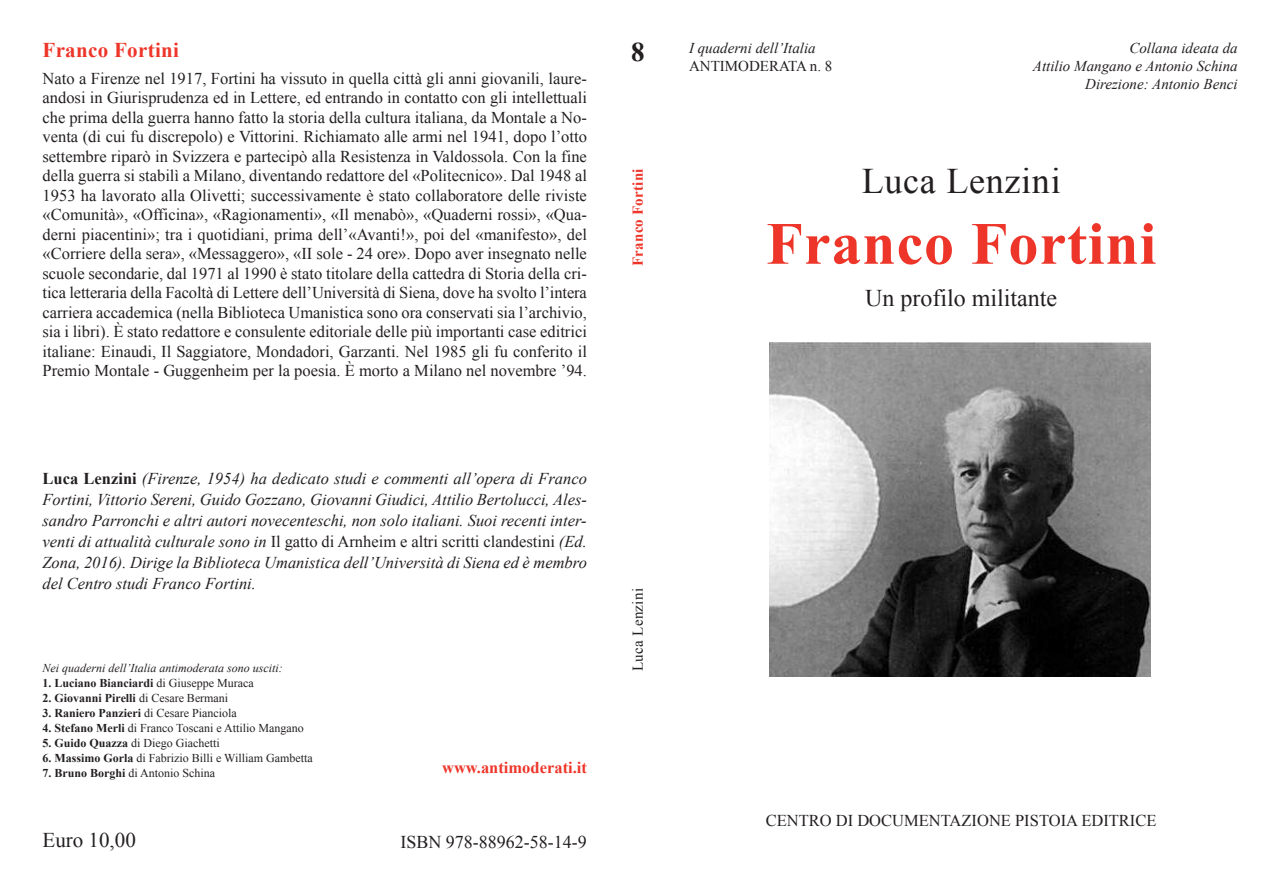
<style>
.page{position:relative;width:1276px;height:893px;background:#fff}
.page>*{position:absolute;margin:0;border:0;box-sizing:border-box;transform-origin:0 0}
.t1{font:700 60px "Times New Roman";letter-spacing:.015em;color:#ee3529}
.t2{font:36px "Times New Roman";letter-spacing:.02em;color:#231f20}
.t3{font:700 27px "Times New Roman";color:#231f20}
.t4{font:24px "Times New Roman";color:#231f20}
.t5{font:700 21px "Times New Roman";letter-spacing:.015em;color:#ee3529}
.t6{font:21px "Times New Roman";color:#231f20}
.t7{font:18px "Times New Roman";color:#231f20}
.t8{font:16.5px/19.5px "Times New Roman";color:#231f20;text-align:justify}
.t9{font:italic 16.5px/21px "Times New Roman";color:#231f20;text-align:justify}
.t10{font:700 16.5px "Times New Roman";color:#ee3529}
.t11{font:italic 15px/18px "Times New Roman";color:#231f20;text-align:right}
.t12{font:15px "Times New Roman";color:#231f20}
.t13{font:700 15px "Times New Roman";letter-spacing:.015em;color:#ee3529}
.t14{font:15px "Times New Roman";letter-spacing:.02em;color:#231f20}
.t15{font:12px "Times New Roman";color:#231f20}
.t16{font:700 12px "Times New Roman";color:#231f20}
.t17{font:italic 12px "Times New Roman";color:#231f20}
.s1{font-weight:700;font-style:normal}
.s2{font-style:normal}
.s3{font-weight:400}
.s4{font-weight:700}
</style>
<div class="page">
<img style="left:769px;top:343px;width:381px;height:333px">
<p class="t5" style="left:43px;top:38px;width:138px">Franco Fortini</p>
<p class="t8" style="left:43px;top:68px;width:546px">Nato a Firenze nel 1917, Fortini ha vissuto in quella città gli anni giovanili, laure&shy;andosi in Giurisprudenza ed in Lettere, ed entrando in contatto con gli intellettuali che prima della guerra hanno fatto la storia della cultura italiana, da Montale a No&shy;venta (di cui fu discrepolo) e Vittorini. Richiamato alle armi nel 1941, dopo l’otto settembre riparò in Svizzera e partecipò alla Resistenza in Valdossola. Con la fine della guerra si stabilì a Milano, diventando redattore del «Politecnico». Dal 1948 al 1953 ha lavorato alla Olivetti; successivamente è stato collaboratore delle riviste «Comunità», «Officina», «Ragionamenti», «Il menabò», «Quaderni rossi», «Qua&shy;derni piacentini»; tra i quotidiani, prima dell’«Avanti!», poi del «manifesto», del «Corriere della sera», «Messaggero», «II sole - 24 ore». Dopo aver insegnato nelle scuole secondarie, dal 1971 al 1990 è stato titolare della cattedra di Storia della cri&shy;tica letteraria della Facoltà di Lettere dell’Università di Siena, dove ha svolto l’intera carriera accademica (nella Biblioteca Umanistica sono ora conservati sia l’archivio, sia i libri). È stato redattore e consulente editoriale delle più importanti case editrici italiane: Einaudi, Il Saggiatore, Mondadori, Garzanti. Nel 1985 gli fu conferito il Premio Montale - Guggenheim per la poesia. È morto a Milano nel novembre ’94.</p>
<p class="t9" style="left:42px;top:468px;width:546px"><span class="s1">Luca Lenzini</span> (Firenze, 1954) ha dedicato studi e commenti all’opera di Franco Fortini, Vittorio Sereni, Guido Gozzano, Giovanni Giudici, Attilio Bertolucci, Ales&shy;sandro Parronchi e altri autori novecenteschi, non solo italiani. Suoi recenti inter&shy;venti di attualità culturale sono in <span class="s2">Il gatto di Arnheim e altri scritti clandestini</span> (Ed.<br>Zona, 2016). Dirige la Biblioteca Umanistica dell’Università di Siena ed è membro del Centro studi Franco Fortini.</p>
<p class="t17" style="left:43px;top:661px;width:242px">Nei quaderni dell’Italia antimoderata sono usciti:</p>
<p class="t16" style="left:43px;top:676px;width:213px">1. Luciano Bianciardi <span class="s3">di Giuseppe Muraca</span></p>
<p class="t16" style="left:43px;top:691px;width:187px">2. Giovanni Pirelli <span class="s3">di Cesare Bermani</span></p>
<p class="t16" style="left:43px;top:706px;width:196px">3. Raniero Panzieri <span class="s3">di Cesare Pianciola</span></p>
<p class="t15" style="left:42px;top:721px;width:263px"><span class="s4">4. Stefano Merli</span> di Franco Toscani e Attilio Mangano</p>
<p class="t15" style="left:42px;top:736px;width:179px"><span class="s4">5. Guido Quazza</span> di Diego Giachetti</p>
<p class="t15" style="left:42px;top:751px;width:272px"><span class="s4">6. Massimo Gorla</span> di Fabrizio Billi e William Gambetta</p>
<p class="t15" style="left:42px;top:766px;width:174px"><span class="s4">7. Bruno Borghi</span> di Antonio Schina</p>
<p class="t10" style="left:442px;top:759px;width:146px">www.antimoderati.it</p>
<p class="t6" style="left:43px;top:828px;width:95px">Euro 10,00</p>
<p class="t7" style="left:400px;top:832px;width:188px">ISBN 978-88962-58-14-9</p>
<h3 class="t3" style="left:631px;top:37px;width:15px">8</h3>
<p class="t13" style="left:629px;top:266px;width:99px;rotate:-90deg">Franco Fortini</p>
<p class="t11" style="left:689px;top:39px;width:128px">I quaderni dell’Italia</p>
<p class="t12" style="left:689px;top:58px;width:145px">ANTIMODERATA n. 8</p>
<p class="t11" style="left:1033px;top:39px;width:206px">Collana ideata da<br>Attilio Mangano e Antonio Schina<br>Direzione: Antonio Benci</p>
<h2 class="t2" style="left:862px;top:161px;width:200px">Luca Lenzini</h2>
<h1 class="t1" style="left:766px;top:210px;width:391px">Franco Fortini</h1>
<h3 class="t4" style="left:865px;top:284px;width:193px">Un profilo militante</h3>
<p class="t14" style="left:629px;top:671px;width:84px;rotate:-90deg">Luca Lenzini</p>
<p class="t8" style="left:765px;top:811px;width:392px">CENTRO DI DOCUMENTAZIONE PISTOIA EDITRICE</p>
</div>
